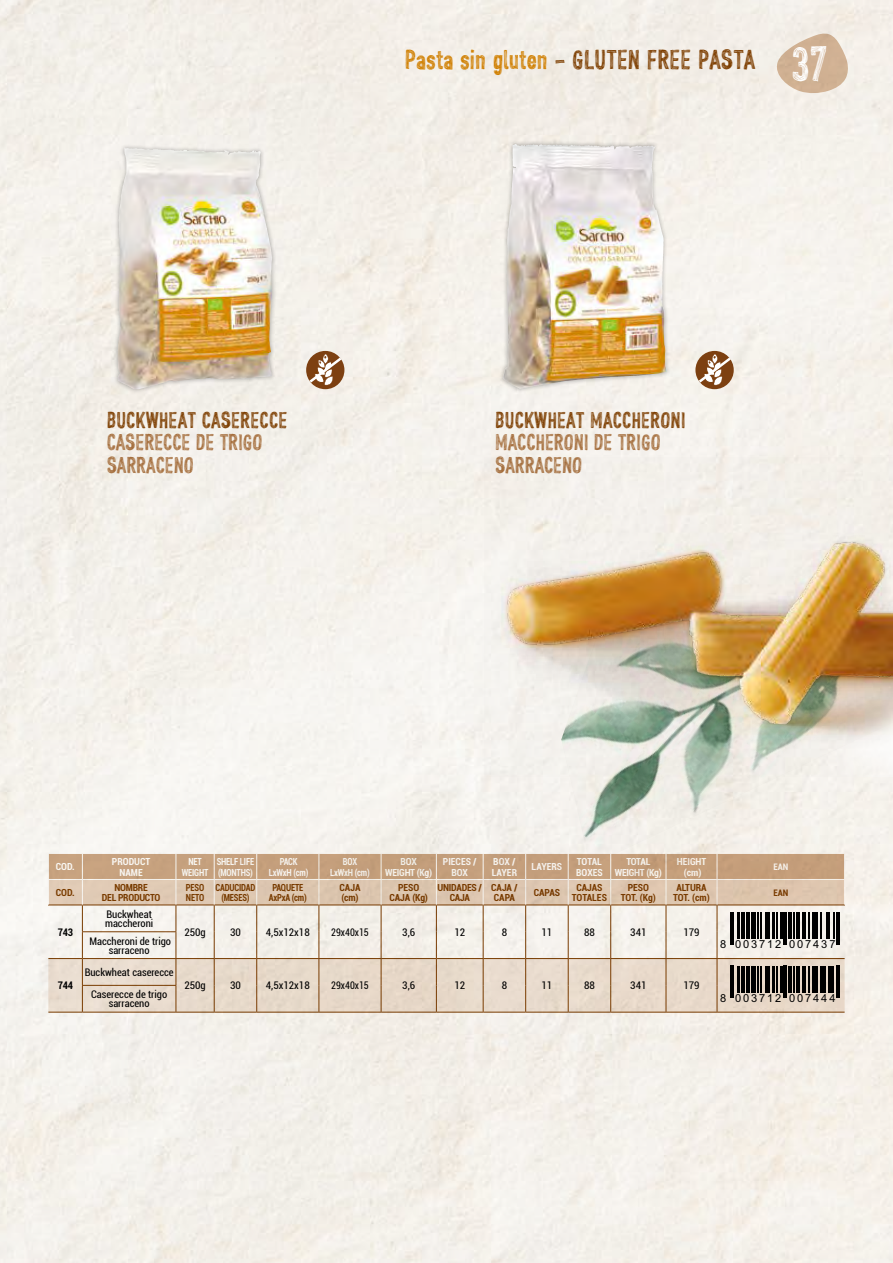
<style>
.page{position:relative;width:893px;height:1263px;background:#f4f1ea}
.page>*{position:absolute;margin:0;border:0;box-sizing:border-box;transform-origin:0 0}
.t1{font:48px "CF John Doe";color:#fff}
.t2{font:27px "CF John Doe";color:#7d3e00}
.t3{font:22.5px/22.5px "CF John Doe";letter-spacing:-.01em;color:#a56e3c}
.t4{font:22.5px "CF John Doe";color:#7d3e00}
.t5{font:11.1px "Arial";letter-spacing:.17em;color:#000}
.t6{font:condensed 10.5px/9px "Roboto";color:#000;text-align:center}
.t7{font:condensed 10.5px "Roboto";color:#000;scale:.9 1}
.t8{font:700 condensed 10.5px "Roboto";letter-spacing:-.025em;color:#000;scale:.95 1}
.t9{font:700 condensed 9.75px/10.6px "Roboto";letter-spacing:-.02em;color:#7d3e00;text-align:center}
.t10{font:700 condensed 9.75px/10.6px "Roboto";letter-spacing:-.02em;color:#fff;text-align:center;scale:.88 1}
.t11{font:700 condensed 9.75px/10.6px "Roboto";letter-spacing:-.02em;color:#fff;text-align:center}
.t12{font:700 condensed 9.75px/10.6px "Roboto";color:#7d3e00;text-align:center}
.t13{font:700 condensed 9.75px/10.6px "Roboto";color:#fff;text-align:center}
.t14{font:700 condensed 9.75px/10.6px "Roboto";letter-spacing:-.02em;color:#7d3e00;text-align:center;scale:.88 1}
.t15{font:700 condensed 9px "Roboto";color:#fff}
.t16{font:700 condensed 9px "Roboto";color:#7d3e00}
.s1{color:#d07f00}
</style>
<div class="page">
<img style="left:561px;top:776px;width:332px;height:90px">
<div style="left:113px;top:144px;width:164px;height:250px;background:#000;opacity:.3"></div>
<img style="left:117px;top:147px;width:9px;height:233px">
<div style="left:499px;top:140px;width:172px;height:253px;background:#000;opacity:.3"></div>
<img style="left:507px;top:144px;width:9px;height:167px">
<div style="left:695px;top:351px;width:39px;height:38px;background:#7d4011;border-radius:50%"></div>
<svg style="left:696px;top:354px;width:37px;height:31px"></svg>
<div style="left:306px;top:351px;width:38px;height:38px;background:#7d4011;border-radius:50%"></div>
<svg style="left:307px;top:354px;width:37px;height:31px"></svg>
<img style="left:485px;top:458px;width:408px;height:318px">
<hr style="left:48px;top:1012px;width:34px;height:1px;background:#7d3e00">
<hr style="left:82px;top:1012px;width:94px;height:1px;background:#7d3e00">
<hr style="left:176px;top:1012px;width:38px;height:1px;background:#7d3e00">
<hr style="left:214px;top:1012px;width:43px;height:1px;background:#7d3e00">
<hr style="left:257px;top:1012px;width:62px;height:1px;background:#7d3e00">
<hr style="left:319px;top:1012px;width:62px;height:1px;background:#7d3e00">
<hr style="left:381px;top:1012px;width:55px;height:1px;background:#7d3e00">
<hr style="left:436px;top:1012px;width:47px;height:1px;background:#7d3e00">
<hr style="left:483px;top:1012px;width:43px;height:1px;background:#7d3e00">
<hr style="left:526px;top:1012px;width:42px;height:1px;background:#7d3e00">
<hr style="left:568px;top:1012px;width:43px;height:1px;background:#7d3e00">
<hr style="left:611px;top:1012px;width:55px;height:1px;background:#7d3e00">
<hr style="left:666px;top:1012px;width:51px;height:1px;background:#7d3e00">
<hr style="left:717px;top:1012px;width:128px;height:1px;background:#7d3e00">
<svg style="left:48px;top:854px;width:797px;height:158px;background:#dac9b8"></svg>
<hr style="left:831px;top:965px;width:3px;height:27px;background:#000">
<hr style="left:836px;top:965px;width:2px;height:33px;background:#000">
<hr style="left:839px;top:965px;width:1px;height:33px;background:#000">
<svg style="left:775px;top:32px;width:73px;height:62px;background:#dac3ac"></svg>
<h2 class="t2" style="left:405px;top:44px;width:352px"><span class="s1">Pasta sin gluten</span> - GLUTEN FREE PASTA</h2>
<h1 class="t1" style="left:792px;top:36px;width:38px">37</h1>
<h3 class="t4" style="left:107px;top:406px;width:182px">BUCKWHEAT CASERECCE</h3>
<h3 class="t3" style="left:107px;top:431px;width:157px">CASERECCE DE TRIGO<br>SARRACENO</h3>
<h3 class="t4" style="left:495px;top:406px;width:192px">BUCKWHEAT MACCHERONI</h3>
<h3 class="t3" style="left:495px;top:431px;width:167px">MACCHERONI DE TRIGO<br>SARRACENO</h3>
<p class="t11" style="left:56px;top:861px;width:20px">COD.</p>
<p class="t13" style="left:112px;top:856px;width:40px">PRODUCT<br>NAME</p>
<p class="t10" style="left:182px;top:856px;width:32px">NET<br>WEIGHT</p>
<p class="t10" style="left:217px;top:856px;width:44px;text-align:left">SHELF LIFE (MONTHS)</p>
<p class="t10" style="left:269px;top:856px;width:47px">PACK<br>LxWxH (cm)</p>
<p class="t10" style="left:330px;top:856px;width:47px">BOX<br>LxWxH (cm)</p>
<p class="t11" style="left:385px;top:856px;width:48px">BOX<br>WEIGHT (Kg)</p>
<p class="t13" style="left:443px;top:856px;width:35px">PIECES /<br>BOX</p>
<p class="t13" style="left:492px;top:856px;width:27px;text-align:left">BOX /<br>LAYER</p>
<p class="t11" style="left:532px;top:861px;width:32px">LAYERS</p>
<p class="t11" style="left:576px;top:856px;width:28px;text-align:left">TOTAL<br>BOXES</p>
<p class="t11" style="left:615px;top:856px;width:48px">TOTAL<br>WEIGHT (Kg)</p>
<p class="t13" style="left:677px;top:856px;width:31px">HEIGHT (cm)</p>
<p class="t15" style="left:773px;top:860px;width:16px">EAN</p>
<p class="t9" style="left:56px;top:887px;width:20px">COD.</p>
<p class="t9" style="left:102px;top:881px;width:60px">NOMBRE<br>DEL PRODUCTO</p>
<p class="t14" style="left:186px;top:881px;width:22px;text-align:left">PESO<br>NETO</p>
<p class="t14" style="left:216px;top:881px;width:47px">CADUCIDAD (MESES)</p>
<p class="t14" style="left:269px;top:881px;width:45px">PAQUETE<br>AxPxA (cm)</p>
<p class="t9" style="left:340px;top:881px;width:22px;text-align:left">CAJA (cm)</p>
<p class="t12" style="left:389px;top:881px;width:40px">PESO<br>CAJA (Kg)</p>
<p class="t9" style="left:438px;top:881px;width:46px">UNIDADES /<br>CAJA</p>
<p class="t12" style="left:491px;top:881px;width:28px;text-align:left">CAJA /<br>CAPA</p>
<p class="t9" style="left:534px;top:887px;width:28px">CAPAS</p>
<p class="t12" style="left:572px;top:881px;width:37px">CAJAS<br>TOTALES</p>
<p class="t9" style="left:621px;top:881px;width:37px">PESO<br>TOT. (Kg)</p>
<p class="t12" style="left:673px;top:881px;width:38px">ALTURA<br>TOT. (cm)</p>
<p class="t16" style="left:773px;top:886px;width:16px">EAN</p>
<p class="t8" style="left:58px;top:924px;width:18px">743</p>
<p class="t6" style="left:105px;top:909px;width:50px;text-align:left">Buckwheat maccheroni</p>
<p class="t6" style="left:184px;top:927px;width:23px">250g</p>
<p class="t6" style="left:230px;top:927px;width:12px">30</p>
<p class="t6" style="left:266px;top:927px;width:45px">4,5x12x18</p>
<p class="t7" style="left:331px;top:925px;width:43px">29x40x15</p>
<p class="t6" style="left:402px;top:927px;width:14px">3,6</p>
<p class="t6" style="left:454px;top:927px;width:12px">12</p>
<p class="t6" style="left:502px;top:927px;width:7px">8</p>
<p class="t6" style="left:541px;top:927px;width:12px">11</p>
<p class="t6" style="left:584px;top:927px;width:12px">88</p>
<p class="t6" style="left:630px;top:927px;width:18px">341</p>
<p class="t6" style="left:683px;top:927px;width:18px">179</p>
<p class="t6" style="left:90px;top:936px;width:83px">Maccheroni de trigo sarraceno</p>
<p class="t5" style="left:720px;top:937px;width:117px">8 003712 007437</p>
<p class="t8" style="left:58px;top:978px;width:18px">744</p>
<p class="t6" style="left:85px;top:967px;width:91px">Buckwheat caserecce</p>
<p class="t6" style="left:91px;top:989px;width:78px">Caserecce de trigo sarraceno</p>
<p class="t6" style="left:184px;top:981px;width:23px">250g</p>
<p class="t6" style="left:230px;top:981px;width:12px">30</p>
<p class="t6" style="left:266px;top:981px;width:45px">4,5x12x18</p>
<p class="t7" style="left:331px;top:978px;width:43px">29x40x15</p>
<p class="t6" style="left:402px;top:981px;width:14px">3,6</p>
<p class="t6" style="left:454px;top:981px;width:12px">12</p>
<p class="t6" style="left:502px;top:981px;width:7px">8</p>
<p class="t6" style="left:541px;top:981px;width:12px">11</p>
<p class="t6" style="left:584px;top:981px;width:12px">88</p>
<p class="t6" style="left:630px;top:981px;width:18px">341</p>
<p class="t6" style="left:683px;top:981px;width:18px">179</p>
<p class="t5" style="left:720px;top:991px;width:117px">8 003712 007444</p>
</div>
